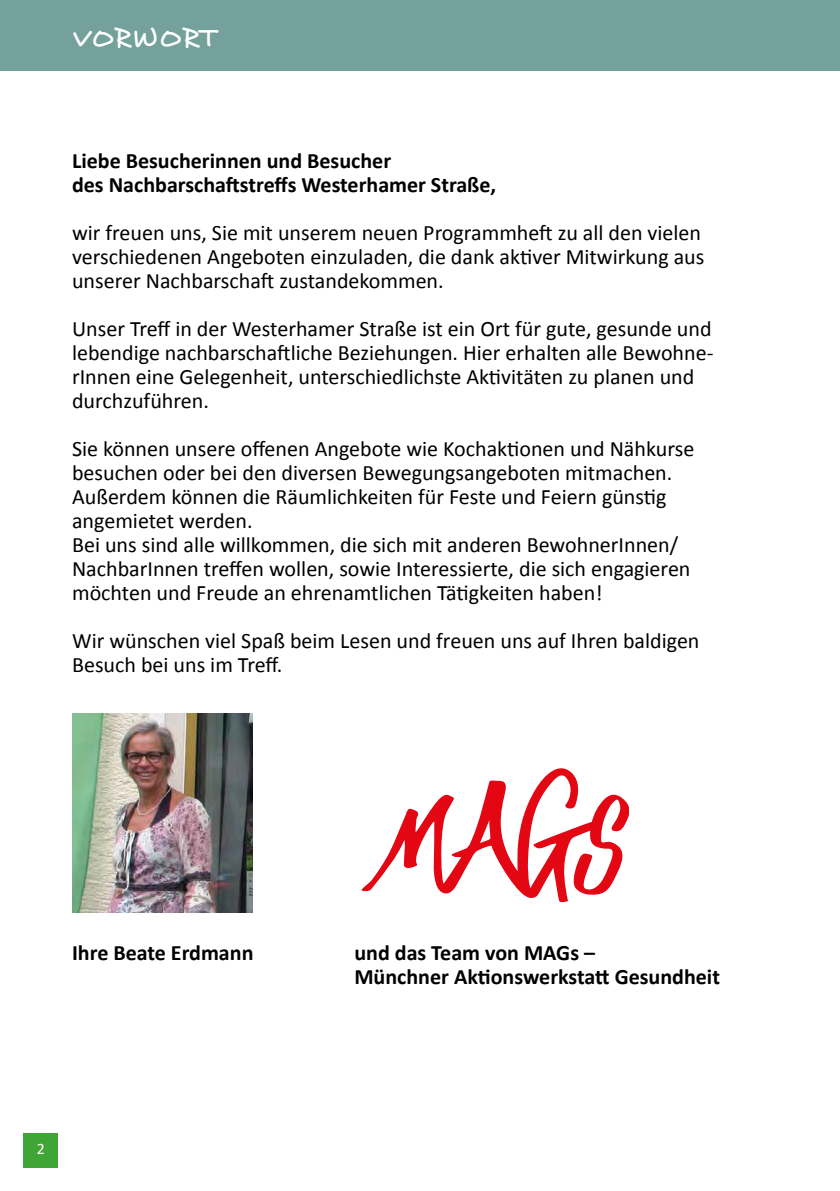
<style>
.page{position:relative;width:840px;height:1191px;background:#fff}
.page>*{position:absolute;margin:0;border:0;box-sizing:border-box;transform-origin:0 0}
.t1{font:28px "Desyrel";letter-spacing:.04em;color:#fff}
.t2{font:22px/24px "Calibri";color:#000}
.t3{font:700 22px/24px "Calibri";color:#000}
.t4{font:16px "Calibri";color:#fff}
</style>
<div class="page">
<div style="left:24px;top:1133px;width:34px;height:34px;background:#3fa535"></div>
<img style="left:72px;top:714px;width:180px;height:198px">
<div style="left:0;top:0;width:839px;height:70px;background:#74a19c"></div>
<svg style="left:361px;top:768px;width:267px;height:135px"></svg>
<p class="t1" style="left:72px;top:20px;width:144px">VORWORT</p>
<p class="t3" style="left:72px;top:149px;width:425px">Liebe Besucherinnen und Besucher<br>des Nachbarschaftstreffs Westerhamer Straße,</p>
<p class="t2" style="left:72px;top:221px;width:633px">wir freuen uns, Sie mit unserem neuen Programmheft zu all den vielen verschiedenen Angeboten einzuladen, die dank aktiver Mitwirkung aus unserer Nachbarschaft zustandekommen.</p>
<p class="t2" style="left:72px;top:317px;width:642px">Unser Treff in der Westerhamer Straße ist ein Ort für gute, gesunde und lebendige nachbarschaftliche Beziehungen. Hier erhalten alle Bewohne&shy;rInnen eine Gelegenheit, unterschiedlichste Aktivitäten zu planen und durchzuführen.</p>
<p class="t2" style="left:72px;top:437px;width:623px">Sie können unsere offenen Angebote wie Kochaktionen und Nähkurse besuchen oder bei den diversen Bewegungsangeboten mitmachen.<br>Außerdem können die Räumlichkeiten für Feste und Feiern günstig angemietet werden.<br>Bei uns sind alle willkommen, die sich mit anderen BewohnerInnen/ NachbarInnen treffen wollen, sowie Interessierte, die sich engagieren möchten und Freude an ehrenamtlichen Tätigkeiten haben!</p>
<p class="t2" style="left:72px;top:629px;width:628px">Wir wünschen viel Spaß beim Lesen und freuen uns auf Ihren baldigen<br>Besuch bei uns im Treff.</p>
<p class="t3" style="left:72px;top:941px;width:183px">Ihre Beate Erdmann</p>
<p class="t3" style="left:354px;top:941px;width:367px">und das Team von MAGs –<br>Münchner Aktionswerkstatt Gesundheit</p>
<p class="t4" style="left:37px;top:1138px;width:10px">2</p>
</div>
